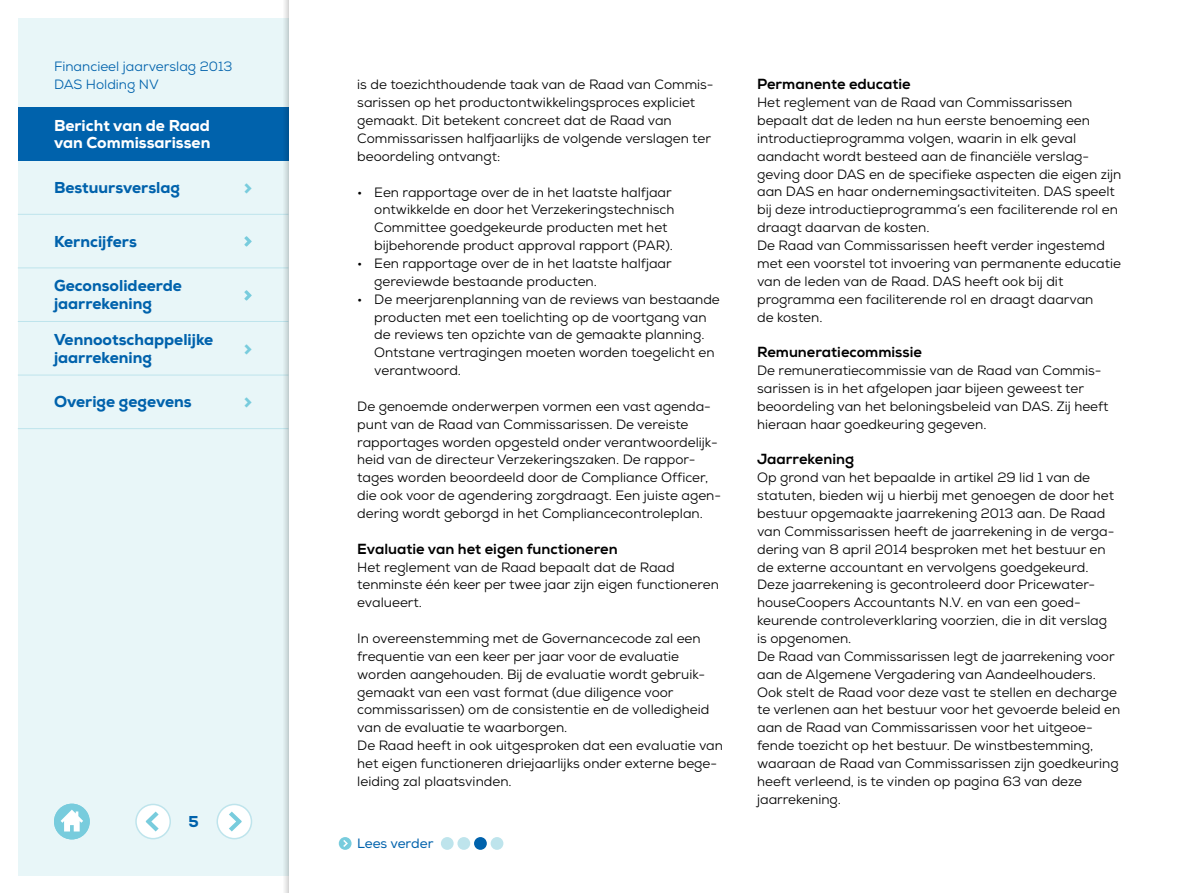
<style>
.page{position:relative;width:1191px;height:893px;background:#fff}
.page>*{position:absolute;margin:0;border:0;box-sizing:border-box;transform-origin:0 0}
.t1{font:800 21px "Nexa";color:#78ccdd}
.t2{font:800 15.75px/17.9px "Nexa";color:#0062ac}
.t3{font:800 15.75px/17.9px "Nexa";color:#fff}
.t4{font:800 14.7px "Nexa";color:#000}
.t5{font:13.5px/17.9px "Nexa";color:#000}
.t6{font:13.5px/17.9px "Nexa";color:#0062ac}
.t7{font:13.5px "Nexa";color:#0062ac}
</style>
<div class="page">
<div style="left:18px;top:18px;width:270px;height:857px;background:#e8f6f8"></div>
<div style="left:18px;top:107px;width:270px;height:54px;background:#0062ac"></div>
<hr style="left:18px;top:267px;width:270px;height:1px;background:#bee4ec">
<hr style="left:18px;top:214px;width:270px;height:1px;background:#bee4ec">
<hr style="left:18px;top:321px;width:270px;height:1px;background:#bee4ec">
<hr style="left:18px;top:375px;width:270px;height:1px;background:#bee4ec">
<hr style="left:18px;top:428px;width:270px;height:1px;background:#bee4ec">
<div style="left:441px;top:837px;width:12px;height:13px;background:#bee4ec;border-radius:50%"></div>
<div style="left:457px;top:837px;width:13px;height:13px;background:#bee4ec;border-radius:50%"></div>
<div style="left:490px;top:837px;width:13px;height:13px;background:#bee4ec;border-radius:50%"></div>
<div style="left:217px;top:804px;width:34px;height:35px;background:#fff;border-radius:50%"></div>
<div style="left:216px;top:804px;width:36px;height:35px;border:2px solid #bee4ec;border-radius:50%"></div>
<svg style="left:229px;top:811px;width:13px;height:20px"></svg>
<div style="left:136px;top:804px;width:34px;height:35px;background:#fff;border-radius:50%"></div>
<div style="left:135px;top:804px;width:36px;height:35px;border:2px solid #bee4ec;border-radius:50%"></div>
<svg style="left:146px;top:811px;width:13px;height:20px"></svg>
<div style="left:339px;top:837px;width:12px;height:13px;background:#78ccdd;border-radius:50%"></div>
<svg style="left:343px;top:840px;width:5px;height:7px"></svg>
<div style="left:474px;top:837px;width:13px;height:13px;background:#0062ac;border-radius:50%"></div>
<div style="left:54px;top:804px;width:36px;height:35px;background:#78ccdd;border-radius:50%"></div>
<svg style="left:61px;top:810px;width:22px;height:21px"></svg>
<svg style="left:282px;top:0;width:6px;height:893px"></svg>
<p class="t6" style="left:54px;top:58px;width:180px">Financieel jaarverslag 2013<br>DAS Holding NV</p>
<p class="t3" style="left:54px;top:116px;width:158px">Bericht van de Raad van Commissarissen</p>
<p class="t2" style="left:54px;top:179px;width:128px">Bestuursverslag</p>
<h1 class="t1" style="left:243px;top:174px;width:10px">&gt;</h1>
<p class="t2" style="left:54px;top:232px;width:84px">Kerncijfers</p>
<p class="t2" style="left:54px;top:277px;width:129px">Geconsolideerde jaarrekening</p>
<p class="t2" style="left:54px;top:331px;width:161px">Vennootschappelijke jaarrekening</p>
<p class="t2" style="left:54px;top:393px;width:139px">Overige gegevens</p>
<h1 class="t1" style="left:243px;top:228px;width:10px">&gt;</h1>
<h1 class="t1" style="left:243px;top:281px;width:10px">&gt;</h1>
<h1 class="t1" style="left:243px;top:335px;width:10px">&gt;</h1>
<h1 class="t1" style="left:243px;top:389px;width:10px">&gt;</h1>
<p class="t2" style="left:188px;top:813px;width:12px">5</p>
<p class="t5" style="left:357px;top:76px;width:356px">is de toezichthoudende taak van de Raad van Commis&shy;sarissen op het productontwikkelingsproces expliciet gemaakt. Dit betekent concreet dat de Raad van Commissarissen halfjaarlijks de volgende verslagen ter beoordeling ontvangt:</p>
<p class="t5" style="left:374px;top:183px;width:302px;text-indent:-17px">• Een rapportage over de in het laatste halfjaar ontwikkelde en door het Verzekeringstechnisch Committee goedgekeurde producten met het bijbehorende product approval rapport (PAR).</p>
<p class="t5" style="left:374px;top:254px;width:299px;text-indent:-17px">• Een rapportage over de in het laatste halfjaar gereviewde bestaande producten.</p>
<p class="t5" style="left:374px;top:290px;width:347px;text-indent:-17px">• De meerjarenplanning van de reviews van bestaande producten met een toelichting op de voortgang van de reviews ten opzichte van de gemaakte planning.<br>Ontstane vertragingen moeten worden toegelicht en verantwoord.</p>
<p class="t5" style="left:357px;top:397px;width:365px">De genoemde onderwerpen vormen een vast agenda&shy;punt van de Raad van Commissarissen. De vereiste rapportages worden opgesteld onder verantwoordelijk&shy;heid van de directeur Verzekeringszaken. De rappor&shy;tages worden beoordeeld door de Compliance Officer, die ook voor de agendering zorgdraagt. Een juiste agen&shy;dering wordt geborgd in het Compliancecontroleplan.</p>
<p class="t4" style="left:357px;top:540px;width:262px">Evaluatie van het eigen functioneren</p>
<p class="t5" style="left:357px;top:558px;width:363px">Het reglement van de Raad bepaalt dat de Raad tenminste één keer per twee jaar zijn eigen functioneren evalueert.</p>
<p class="t5" style="left:357px;top:629px;width:367px">In overeenstemming met de Governancecode zal een frequentie van een keer per jaar voor de evaluatie worden aangehouden. Bij de evaluatie wordt gebruik&shy;gemaakt van een vast format (due diligence voor commissarissen) om de consistentie en de volledigheid van de evaluatie te waarborgen.<br>De Raad heeft in ook uitgesproken dat een evaluatie van het eigen functioneren driejaarlijks onder externe bege&shy;leiding zal plaatsvinden.</p>
<p class="t7" style="left:357px;top:836px;width:78px">Lees verder</p>
<p class="t4" style="left:757px;top:75px;width:155px">Permanente educatie</p>
<p class="t5" style="left:757px;top:94px;width:366px">Het reglement van de Raad van Commissarissen bepaalt dat de leden na hun eerste benoeming een introductieprogramma volgen, waarin in elk geval aandacht wordt besteed aan de financiële verslag&shy;geving door DAS en de specifieke aspecten die eigen zijn aan DAS en haar ondernemingsactiviteiten. DAS speelt bij deze introductieprogramma’s een faciliterende rol en draagt daarvan de kosten.<br>De Raad van Commissarissen heeft verder ingestemd met een voorstel tot invoering van permanente educatie van de leden van de Raad. DAS heeft ook bij dit programma een faciliterende rol en draagt daarvan<br>de kosten.</p>
<p class="t4" style="left:757px;top:343px;width:166px">Remuneratiecommissie</p>
<p class="t5" style="left:757px;top:361px;width:353px">De remuneratiecommissie van de Raad van Commis&shy;sarissen is in het afgelopen jaar bijeen geweest ter beoordeling van het beloningsbeleid van DAS. Zij heeft hieraan haar goedkeuring gegeven.</p>
<p class="t4" style="left:757px;top:450px;width:98px">Jaarrekening</p>
<p class="t5" style="left:757px;top:469px;width:365px">Op grond van het bepaalde in artikel 29 lid 1 van de statuten, bieden wij u hierbij met genoegen de door het bestuur opgemaakte jaarrekening 2013 aan. De Raad van Commissarissen heeft de jaarrekening in de verga&shy;dering van 8 april 2014 besproken met het bestuur en de externe accountant en vervolgens goedgekeurd.<br>Deze jaarrekening is gecontroleerd door Pricewater&shy;houseCoopers Accountants N.V. en van een goed&shy;keurende controleverklaring voorzien, die in dit verslag<br>is opgenomen.<br>De Raad van Commissarissen legt de jaarrekening voor aan de Algemene Vergadering van Aandeelhouders.<br>Ook stelt de Raad voor deze vast te stellen en decharge te verlenen aan het bestuur voor het gevoerde beleid en aan de Raad van Commissarissen voor het uitgeoe&shy;fende toezicht op het bestuur. De winstbestemming, waaraan de Raad van Commissarissen zijn goedkeuring heeft verleend, is te vinden op pagina 63 van deze jaarrekening.</p>
</div>
